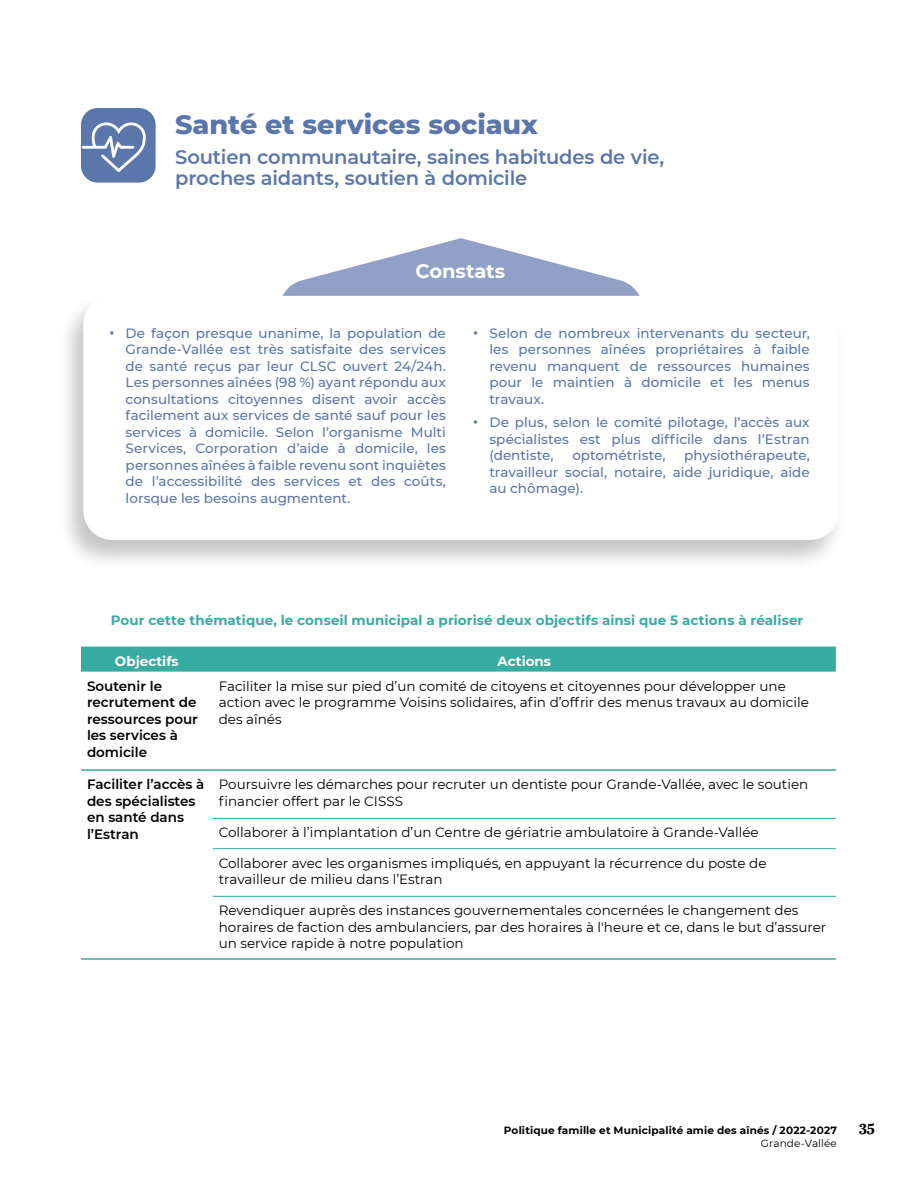
<style>
.page{position:relative;width:918px;height:1188px;background:#fff}
.page>*{position:absolute;margin:0;border:0;box-sizing:border-box;transform-origin:0 0}
.t1{font:800 27px "Montserrat";color:#5b76aa}
.t2{font:600 19.5px/21px "Montserrat";letter-spacing:-.01em;color:#5b76aa}
.t3{font:700 19.5px "Montserrat";letter-spacing:-.005em;color:#fff}
.t4{font:700 15px "Abril Text";color:#000}
.t5{font:500 13.5px/16.5px "Montserrat";color:#5b76aa;text-align:justify}
.t6{font:13.5px/16.5px "Montserrat";color:#000}
.t7{font:600 13.5px/16.5px "Montserrat";color:#000}
.t8{font:700 13.5px "Montserrat";letter-spacing:.005em;color:#38aca1}
.t9{font:700 13.5px "Montserrat";color:#fff}
.t10{font:700 10.5px "Montserrat";letter-spacing:.015em;color:#000}
.t11{font:10.5px "Montserrat";letter-spacing:.01em;color:#000}
.s1{font-size:18px}
</style>
<div class="page">
<div style="left:81px;top:108px;width:75px;height:75px;background:#5b76aa;border-radius:17px"></div>
<div style="left:81px;top:647px;width:755px;height:25px;background:#38aca1"></div>
<hr style="left:213px;top:769px;width:623px;height:2px;background:#38aca1">
<hr style="left:81px;top:769px;width:132px;height:2px;background:#38aca1">
<hr style="left:81px;top:958px;width:132px;height:2px;background:#38aca1">
<hr style="left:213px;top:958px;width:623px;height:2px;background:#38aca1">
<hr style="left:213px;top:818px;width:623px;height:1px;background:#38aca1">
<hr style="left:213px;top:848px;width:623px;height:1px;background:#38aca1">
<hr style="left:213px;top:896px;width:623px;height:1px;background:#38aca1">
<svg style="left:284px;top:238px;width:354px;height:55px"></svg>
<div style="left:58px;top:293px;width:789px;height:278px;background:#000;opacity:.23"></div>
<div style="left:83px;top:296px;width:756px;height:244px;background:#fff;border-radius:29px"></div>
<svg style="left:82px;top:122px;width:64px;height:50px"></svg>
<h1 class="t1" style="left:175px;top:105px;width:364px">Santé et services sociaux</h1>
<h2 class="t2" style="left:175px;top:146px;width:491px">Soutien communautaire, saines habitudes de vie, proches aidants, soutien à domicile</h2>
<h2 class="t3" style="left:415px;top:257px;width:91px">Constats</h2>
<p class="t5" style="left:126px;top:324px;width:322px;text-indent:-17px"><span class="s1">•</span> De façon presque unanime, la population de Grande-Vallée est très satisfaite des services de santé reçus par leur CLSC ouvert 24/24h.<br>Les personnes aînées (98 %) ayant répondu aux consultations citoyennes disent avoir accès facilement aux services de santé sauf pour les services à domicile. Selon l’organisme Multi Services, Corporation d’aide à domicile, les personnes aînées à faible revenu sont inquiètes de l’accessibilité des services et des coûts, lorsque les besoins augmentent.</p>
<p class="t5" style="left:489px;top:324px;width:322px;text-indent:-17px"><span class="s1">•</span> Selon de nombreux intervenants du secteur, les personnes aînées propriétaires à faible revenu manquent de ressources humaines pour le maintien à domicile et les menus travaux.</p>
<p class="t5" style="left:489px;top:413px;width:322px;text-indent:-17px"><span class="s1">•</span> De plus, selon le comité pilotage, l’accès aux spécialistes est plus difficile dans l’Estran (dentiste,</p>
<p class="t5" style="left:489px;top:446px;width:322px;text-indent:195px">physiothérapeute, travailleur social, notaire, aide juridique, aide au chômage).</p>
<p class="t5" style="left:572px;top:446px;width:95px">optométriste,</p>
<p class="t8" style="left:111px;top:611px;width:694px">Pour cette thématique, le conseil municipal a priorisé deux objectifs ainsi que 5 actions à réaliser</p>
<p class="t9" style="left:115px;top:651px;width:65px">Objectifs</p>
<p class="t9" style="left:498px;top:651px;width:55px">Actions</p>
<p class="t7" style="left:87px;top:677px;width:112px">Soutenir le recrutement de ressources pour les services à domicile</p>
<p class="t6" style="left:219px;top:677px;width:592px">Faciliter la mise sur pied d’un comité de citoyens et citoyennes pour développer une action avec le programme Voisins solidaires, afin d’offrir des menus travaux au domicile des aînés</p>
<p class="t7" style="left:87px;top:775px;width:119px">Faciliter l’accès à des spécialistes en santé dans l’Estran</p>
<p class="t6" style="left:219px;top:776px;width:591px">Poursuivre les démarches pour recruter un dentiste pour Grande-Vallée, avec le soutien financier offert par le CISSS</p>
<p class="t6" style="left:219px;top:824px;width:541px">Collaborer à l’implantation d’un Centre de gériatrie ambulatoire à Grande-Vallée</p>
<p class="t6" style="left:219px;top:854px;width:549px">Collaborer avec les organismes impliqués, en appuyant la récurrence du poste de travailleur de milieu dans l’Estran</p>
<p class="t6" style="left:219px;top:902px;width:609px">Revendiquer auprès des instances gouvernementales concernées le changement des horaires de faction des ambulanciers, par des horaires à l'heure et ce, dans le but d’assurer un service rapide à notre population</p>
<p class="t10" style="left:504px;top:1122px;width:335px">Politique famille et Municipalité amie des aînés / 2022-2027</p>
<p class="t4" style="left:859px;top:1115px;width:17px">35</p>
<p class="t11" style="left:761px;top:1136px;width:78px">Grande-Vallée</p>
</div>
